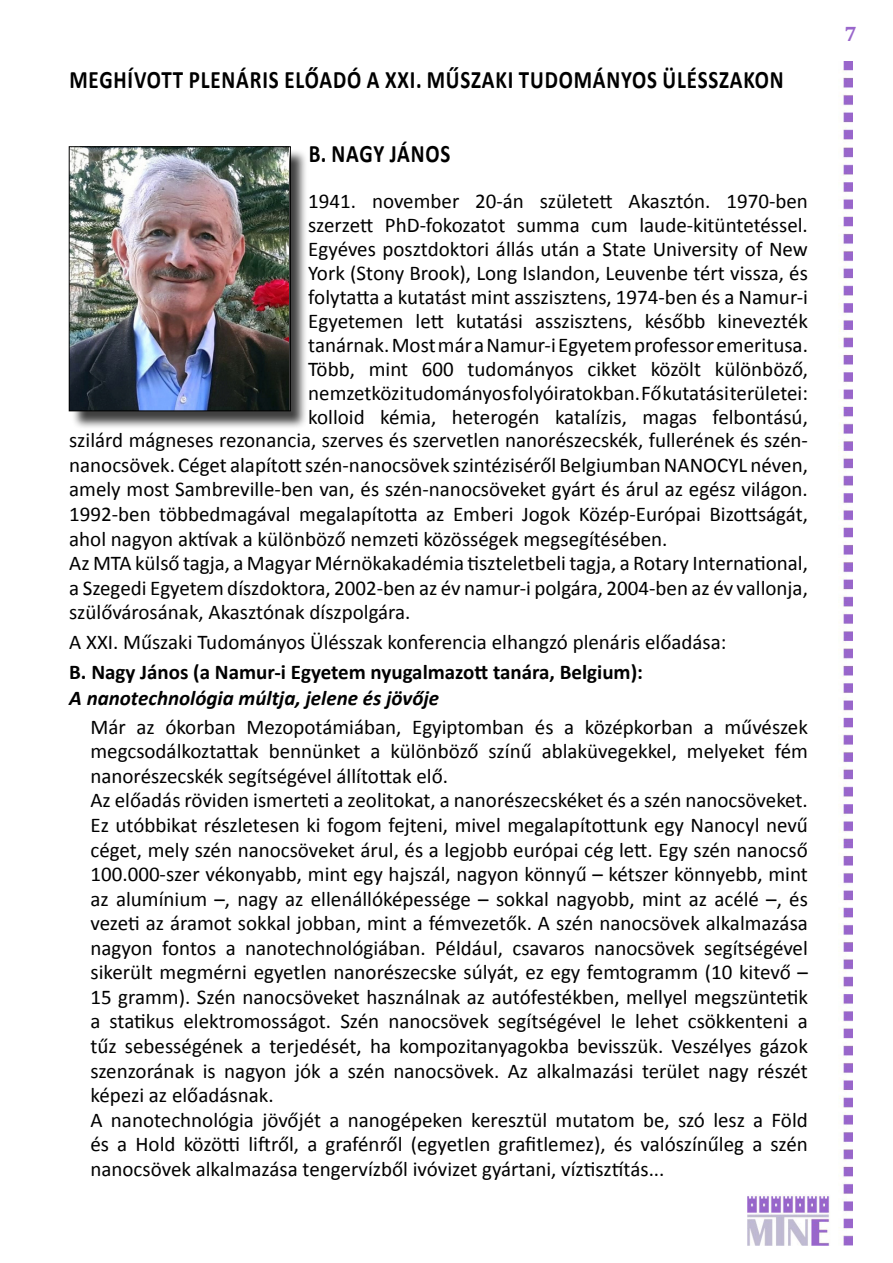
<style>
.page{position:relative;width:893px;height:1263px;background:#fff}
.page>*{position:absolute;margin:0;border:0;box-sizing:border-box;transform-origin:0 0}
.t1{font:700 25.2px "Calibri";letter-spacing:.04em;color:#000;scale:.83 1}
.t2{font:21px/24.6px "Calibri";color:#000}
.t3{font:700 21px "Calibri";color:#000}
.t4{font:italic 700 21px "Calibri";color:#000}
.t5{font:700 21px "Cambria";color:#9966cb}
</style>
<div class="page">
<img style="left:748px;top:61px;width:104px;height:1185px">
<div style="left:71px;top:149px;width:238px;height:281px;background:#000;opacity:.75"></div>
<img style="left:71px;top:149px;width:217px;height:260px">
<div style="left:69px;top:147px;width:222px;height:264px;border:1px solid #000"></div>
<p class="t1" style="left:69px;top:63px;width:468px">MEGHÍVOTT PLENÁRIS ELŐADÓ A XXI. Műszaki</p>
<p class="t1" style="left:519px;top:63px;width:32px">Tudományos</p>
<p class="t1" style="left:663px;top:63px;width:33px">Ülésszakon</p>
<p class="t1" style="left:309px;top:138px;width:124px">B. Nagy János</p>
<p class="t2" style="left:308px;top:189px;width:501px">1941. november 20-án született Akasztón. 1970-ben</p>
<p class="t2" style="left:308px;top:213px;width:501px">szerzett PhD-fokozatot summa cum laude-kitüntetéssel.</p>
<p class="t2" style="left:308px;top:237px;width:501px">Egyéves posztdoktori állás után a State University of New</p>
<p class="t2" style="left:308px;top:261px;width:501px">York (Stony Brook), Long Islandon, Leuvenbe tért vissza, és</p>
<p class="t2" style="left:308px;top:285px;width:501px">folytatta a kutatást mint asszisztens, 1974-ben és a Namur-i</p>
<p class="t2" style="left:308px;top:309px;width:501px">Egyetemen lett kutatási asszisztens, később kinevezték</p>
<p class="t2" style="left:308px;top:333px;width:501px">tanárnak. Most már a Namur-i Egyetem professor emeritusa.</p>
<p class="t2" style="left:308px;top:357px;width:501px">Több, mint 600 tudományos cikket közölt különböző,</p>
<p class="t2" style="left:308px;top:381px;width:501px">nemzetközi tudományos folyóiratokban. Fő kutatási területei:</p>
<p class="t2" style="left:308px;top:405px;width:501px">kolloid kémia, heterogén katalízis, magas felbontású,</p>
<p class="t2" style="left:69px;top:428px;width:740px">szilárd mágneses rezonancia, szerves és szervetlen nanorészecskék, fullerének és szén-</p>
<p class="t2" style="left:69px;top:453px;width:740px">nanocsövek. Céget alapított szén-nanocsövek szintéziséről Belgiumban NANOCYL néven,</p>
<p class="t2" style="left:69px;top:477px;width:740px">amely most Sambreville-ben van, és szén-nanocsöveket gyárt és árul az egész világon.</p>
<p class="t2" style="left:69px;top:502px;width:740px">1992-ben többedmagával megalapította az Emberi Jogok Közép-Európai Bizottságát,</p>
<p class="t2" style="left:69px;top:526px;width:600px">ahol nagyon aktívak a különböző nemzeti közösségek megsegítésében.</p>
<p class="t2" style="left:69px;top:551px;width:740px">Az MTA külső tagja, a Magyar Mérnökakadémia tiszteletbeli tagja, a Rotary International,</p>
<p class="t2" style="left:69px;top:575px;width:740px">a Szegedi Egyetem díszdoktora, 2002-ben az év namur-i polgára, 2004-ben az év vallonja,</p>
<p class="t2" style="left:69px;top:600px;width:343px">szülővárosának, Akasztónak díszpolgára.</p>
<p class="t2" style="left:69px;top:630px;width:659px">A XXI. Műszaki Tudományos Ülésszak konferencia elhangzó plenáris előadása:</p>
<p class="t3" style="left:69px;top:659px;width:575px">B. Nagy János (a Namur-i Egyetem nyugalmazott tanára, Belgium):</p>
<p class="t4" style="left:69px;top:685px;width:371px">A nanotechnológia múltja, jelene és jövője</p>
<p class="t2" style="left:90px;top:715px;width:719px">Már az ókorban Mezopotámiában, Egyiptomban és a középkorban a művészek megcsodálkoztattak bennünket a különböző színű ablaküvegekkel, melyeket fém nanorészecskék segítségével állítottak elő.<br>Az előadás röviden ismerteti a zeolitokat, a nanorészecskéket és a szén nanocsöveket.<br>Ez utóbbikat részletesen ki fogom fejteni, mivel megalapítottunk egy Nanocyl nevű céget, mely szén nanocsöveket árul, és a legjobb európai cég lett. Egy szén nanocső 100.000-szer vékonyabb, mint egy hajszál, nagyon könnyű – kétszer könnyebb, mint az alumínium –, nagy az ellenállóképessége – sokkal nagyobb, mint az acélé –, és vezeti az áramot sokkal jobban, mint a fémvezetők. A szén nanocsövek alkalmazása nagyon fontos a nanotechnológiában. Például, csavaros nanocsövek segítségével sikerült megmérni egyetlen nanorészecske súlyát, ez egy femtogramm (10 kitevő – 15 gramm). Szén nanocsöveket használnak az autófestékben, mellyel megszüntetik a statikus elektromosságot. Szén nanocsövek segítségével le lehet csökkenteni a tűz sebességének a terjedését, ha kompozitanyagokba bevisszük. Veszélyes gázok szenzorának is nagyon jók a szén nanocsövek. Az alkalmazási terület nagy részét képezi az előadásnak.<br>A nanotechnológia jövőjét a nanogépeken keresztül mutatom be, szó lesz a Föld és a Hold közötti liftről, a grafénről (egyetlen grafitlemez), és valószínűleg a szén nanocsövek alkalmazása tengervízből ivóvizet gyártani, víztisztítás...</p>
<p class="t5" style="left:844px;top:19px;width:14px">7</p>
</div>
